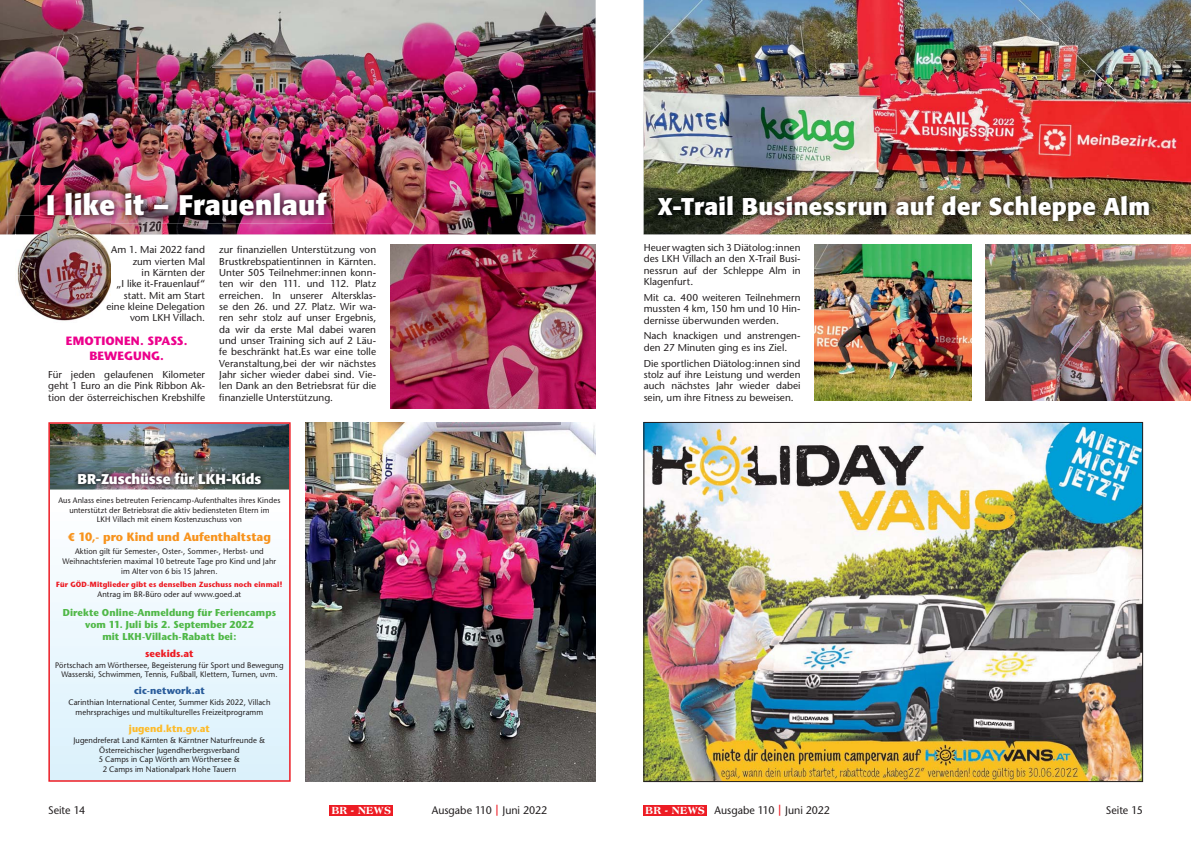
<style>
.page{position:relative;width:1191px;height:842px;background:#fff}
.page>*{position:absolute;margin:0;border:0;box-sizing:border-box;transform-origin:0 0}
.t1{font:700 28px "Formata";letter-spacing:.015em;color:#fff}
.t2{font:700 24px "Formata";letter-spacing:.02em;color:#fff}
.t3{font:700 14px "Formata";color:#fff}
.t4{font:700 12px "Stone Sans";color:#f7931d;scale:.95 1}
.t5{font:700 12px/15px "Stone Sans";letter-spacing:.01em;color:#ec008c;text-align:center}
.t6{font:800 11.1px "Americana";letter-spacing:.02em;color:#fff;scale:.9 1}
.t7{font:11px "Stone Sans";color:#231f20}
.t8{font:10px/11.3px "Stone Sans";color:#231f20;text-align:justify}
.t9{font:700 10px/12px "Stone Sans";letter-spacing:.01em;color:#50b848;text-align:center;scale:.95 1}
.t10{font:700 10px "Stone Sans";letter-spacing:.01em;color:#fdbb2a;scale:.95 1}
.t11{font:700 10px "Stone Sans";letter-spacing:.005em;color:#295c9b;scale:.95 1}
.t12{font:700 10px "Stone Sans";letter-spacing:.005em;color:#ed1c24;scale:.95 1}
.t13{font:8px/9.6px "Stone Sans";letter-spacing:.01em;color:#231f20;text-align:center;scale:.95 1}
.t14{font:700 7.5px "Stone Sans";letter-spacing:.015em;color:#ed1c24;scale:.95 1}
.s1{font-family:"Frutiger Next Pro";font-weight:800}
.s2{font-weight:700;color:#ed1c24}
</style>
<div class="page">
<div style="left:330px;top:805px;width:63px;height:10px;background:#ed1c24"></div>
<div style="left:643px;top:805px;width:64px;height:10px;background:#ed1c24"></div>
<img style="left:390px;top:244px;width:205px;height:164px">
<img style="left:814px;top:244px;width:157px;height:157px">
<img style="left:986px;top:244px;width:205px;height:157px">
<img style="left:0;top:0;width:595px;height:234px">
<img style="left:643px;top:0;width:548px;height:234px">
<img style="left:645px;top:424px;width:495px;height:356px">
<img style="left:16px;top:216px;width:95px;height:105px">
<img style="left:40px;top:185px;width:294px;height:38px">
<img style="left:40px;top:216px;width:71px;height:7px">
<img style="left:650px;top:188px;width:506px;height:41px">
<svg style="left:48px;top:422px;width:243px;height:360px"></svg>
<img style="left:73px;top:467px;width:193px;height:22px">
<img style="left:305px;top:422px;width:290px;height:360px">
<h1 class="t1" style="left:46px;top:192px;width:282px">I like it – Frauenlauf</h1>
<h2 class="t2" style="left:658px;top:195px;width:494px">X-Trail Businessrun auf der Schleppe Alm</h2>
<p class="t8" style="left:106px;top:245px;width:100px;text-align:right">Am 1. Mai 2022 fand zum vierten Mal<br>in Kärnten der<br>„I like it-Frauenlauf“ statt. Mit am Start eine kleine Delegation vom LKH Villach.</p>
<p class="t5" style="left:66px;top:333px;width:123px">EMOTIONEN. SPASS.<br>BEWEGUNG.</p>
<p class="t8" style="left:48px;top:369px;width:158px">Für jeden gelaufenen Kilometer geht 1 Euro an die Pink Ribbon Ak&shy;tion der österreichischen Krebshilfe</p>
<p class="t8" style="left:643px;top:242px;width:158px">Heuer wagten sich 3 Diätolog:innen des LKH Villach an den X-Trail Busi&shy;nessrun auf der Schleppe Alm in Klagenfurt.</p>
<p class="t8" style="left:643px;top:292px;width:158px">Mit ca. 400 weiteren Teilnehmern mussten 4 km, 150 hm und 10 Hin&shy;dernisse überwunden werden.</p>
<p class="t8" style="left:643px;top:331px;width:158px">Nach knackigen und anstrengen&shy;den 27 Minuten ging es ins Ziel.</p>
<p class="t8" style="left:643px;top:358px;width:158px">Die sportlichen Diätolog:innen sind stolz auf ihre Leistung und werden auch nächstes Jahr wieder dabei sein, um ihre Fitness zu beweisen.</p>
<p class="t8" style="left:219px;top:245px;width:158px">zur finanziellen Unterstützung von Brustkrebspatientinnen in Kärnten.<br>Unter 505 Teilnehmer:innen konn&shy;ten wir den 111. und 112. Platz erreichen. In unserer Altersklas&shy;se den 26. und 27. Platz. Wir wa&shy;ren sehr stolz auf unser Ergebnis, da wir da erste Mal dabei waren und unser Training sich auf 2 Läu&shy;fe beschränkt hat.Es war eine tolle Veranstaltung,bei der wir nächstes Jahr sicher wieder dabei sind. Vie&shy;len Dank an den Betriebsrat für die finanzielle Unterstützung.</p>
<h3 class="t3" style="left:77px;top:472px;width:186px">BR-Zuschüsse für LKH-Kids</h3>
<p class="t13" style="left:59px;top:496px;width:235px">Aus Anlass eines betreuten Feriencamp-Aufenthaltes ihres Kindes unterstützt der Betriebsrat die aktiv bediensteten Eltern im<br>LKH Villach mit einem Kostenzuschuss von</p>
<p class="t4" style="left:68px;top:531px;width:215px"><span class="s1">€</span> 10,- pro Kind und Aufenthaltstag</p>
<p class="t13" style="left:63px;top:547px;width:226px">Aktion gilt für Semester-, Oster-, Sommer-, Herbst- und<br>Weihnachtsferien maximal 10 betreute Tage pro Kind und Jahr im Alter von 6 bis 15 Jahren.</p>
<p class="t14" style="left:56px;top:581px;width:240px">Für GÖD-Mitglieder gibt es denselben Zuschuss noch einmal!</p>
<p class="t13" style="left:98px;top:590px;width:153px">Antrag im BR-Büro oder auf www.goed.at</p>
<p class="t9" style="left:63px;top:607px;width:226px">Direkte Online-Anmeldung für Feriencamps vom 11. Juli bis 2. September 2022<br>mit LKH-Villach-Rabatt bei:</p>
<p class="t12" style="left:145px;top:648px;width:53px">seekids.at</p>
<p class="t13" style="left:55px;top:661px;width:242px">Pörtschach am Wörthersee, Begeisterung für Sport und Bewegung<br>Wasserski, Schwimmen, Tennis, Fußball, Klettern, Turnen, uvm.</p>
<p class="t11" style="left:134px;top:686px;width:76px">cic-network.at</p>
<p class="t13" style="left:68px;top:698px;width:214px">Carinthian International Center, Summer Kids 2022, Villach mehrsprachiges und multikulturelles Freizeitprogramm</p>
<p class="t10" style="left:129px;top:724px;width:87px">jugend.ktn.gv.at</p>
<p class="t13" style="left:73px;top:736px;width:204px">Jugendreferat Land Kärnten &amp; Kärntner Naturfreunde &amp; Österreichischer Jugendherbergsverband<br>5 Camps in Cap Wörth am Wörthersee &amp;<br>2 Camps im Nationalpark Hohe Tauern</p>
<p class="t7" style="left:48px;top:805px;width:38px">Seite 14</p>
<p class="t7" style="left:432px;top:805px;width:117px">Ausgabe 110 <span class="s2">|</span> Juni 2022</p>
<p class="t6" style="left:332px;top:806px;width:67px">BR - NEWS</p>
<p class="t7" style="left:714px;top:805px;width:117px">Ausgabe 110 <span class="s2">|</span> Juni 2022</p>
<p class="t6" style="left:645px;top:806px;width:67px">BR - NEWS</p>
<p class="t7" style="left:1106px;top:805px;width:38px">Seite 15</p>
</div>
